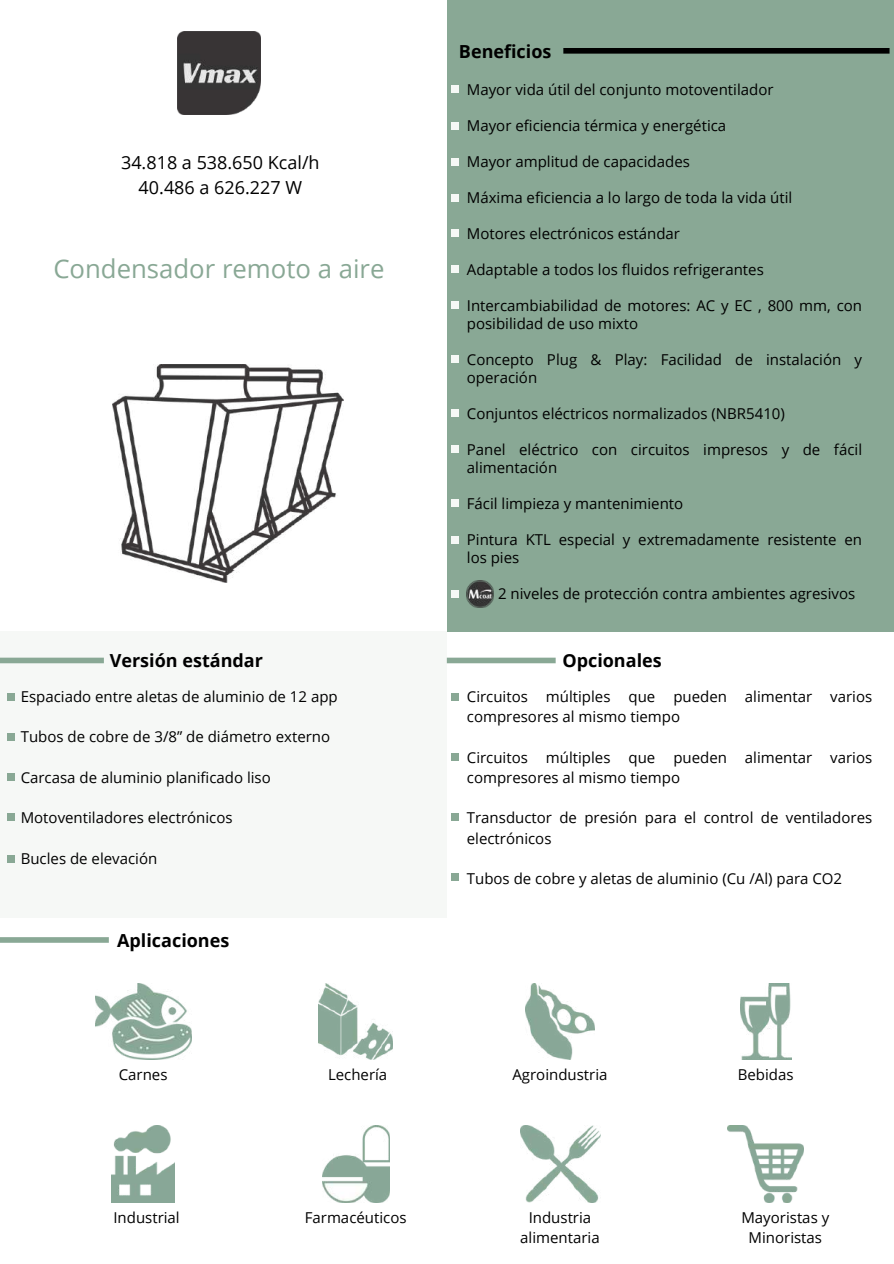
<style>
.page{position:relative;width:894px;height:1264px;background:#fff}
.page>*{position:absolute;margin:0;border:0;box-sizing:border-box;transform-origin:0 0}
.t1{font:25.8px "Open Sans";color:#89a895}
.t2{font:700 18px "Open Sans";color:#000}
.t3{font:18px/24.8px "Open Sans";color:#000;text-align:center}
.t4{font:15px/20.2px "Open Sans";color:#000}
</style>
<div class="page">
<div style="left:446px;top:0;width:447px;height:631px;background:#89a895"></div>
<div style="left:563px;top:48px;width:326px;height:6px;background:#000"></div>
<img style="left:177px;top:31px;width:83px;height:83px">
<div style="left:451px;top:85px;width:8px;height:8px;background:#f6f8f6"></div>
<div style="left:451px;top:265px;width:8px;height:8px;background:#f6f8f6"></div>
<div style="left:451px;top:301px;width:8px;height:8px;background:#f6f8f6"></div>
<div style="left:451px;top:499px;width:8px;height:7px;background:#f6f8f6"></div>
<div style="left:0;top:631px;width:446px;height:286px;background:#f6f8f6"></div>
<div style="left:0;top:657px;width:104px;height:6px;background:#89a895"></div>
<div style="left:7px;top:693px;width:7px;height:7px;background:#89a895"></div>
<div style="left:7px;top:733px;width:7px;height:7px;background:#89a895"></div>
<div style="left:7px;top:773px;width:7px;height:8px;background:#89a895"></div>
<div style="left:7px;top:813px;width:7px;height:8px;background:#89a895"></div>
<div style="left:7px;top:855px;width:7px;height:8px;background:#89a895"></div>
<div style="left:446px;top:657px;width:109px;height:6px;background:#89a895"></div>
<div style="left:451px;top:536px;width:8px;height:7px;background:#f6f8f6"></div>
<div style="left:451px;top:589px;width:8px;height:8px;background:#f6f8f6"></div>
<div style="left:451px;top:229px;width:8px;height:8px;background:#f6f8f6"></div>
<div style="left:451px;top:194px;width:8px;height:7px;background:#f6f8f6"></div>
<div style="left:451px;top:158px;width:8px;height:8px;background:#f6f8f6"></div>
<div style="left:451px;top:122px;width:8px;height:8px;background:#f6f8f6"></div>
<div style="left:451px;top:693px;width:8px;height:7px;background:#89a895"></div>
<div style="left:451px;top:753px;width:8px;height:7px;background:#89a895"></div>
<div style="left:451px;top:812px;width:8px;height:8px;background:#89a895"></div>
<div style="left:451px;top:873px;width:8px;height:8px;background:#89a895"></div>
<img style="left:112px;top:365px;width:231px;height:217px">
<div style="left:451px;top:445px;width:8px;height:7px;background:#f6f8f6"></div>
<div style="left:451px;top:409px;width:8px;height:7px;background:#f6f8f6"></div>
<div style="left:451px;top:355px;width:8px;height:8px;background:#f6f8f6"></div>
<img style="left:95px;top:983px;width:96px;height:76px">
<img style="left:112px;top:1125px;width:63px;height:77px">
<img style="left:318px;top:983px;width:75px;height:76px">
<img style="left:322px;top:1125px;width:67px;height:77px">
<img style="left:525px;top:983px;width:69px;height:76px">
<img style="left:520px;top:1125px;width:80px;height:77px">
<img style="left:740px;top:983px;width:51px;height:76px">
<img style="left:727px;top:1125px;width:76px;height:77px">
<div style="left:0;top:937px;width:109px;height:5px;background:#89a895"></div>
<img style="left:466px;top:580px;width:27px;height:27px">
<p class="t3" style="left:121px;top:150px;width:200px">34.818 a 538.650 Kcal/h<br>40.486 a 626.227 W</p>
<h1 class="t1" style="left:53px;top:250px;width:332px">Condensador remoto a aire</h1>
<p class="t2" style="left:110px;top:648px;width:155px">Versión estándar</p>
<p class="t4" style="left:21px;top:685px;width:318px">Espaciado entre aletas de aluminio de 12 app</p>
<p class="t4" style="left:21px;top:726px;width:311px">Tubos de cobre de 3/8” de diámetro externo</p>
<p class="t4" style="left:21px;top:766px;width:251px">Carcasa de aluminio planificado liso</p>
<p class="t4" style="left:21px;top:807px;width:213px">Motoventiladores electrónicos</p>
<p class="t4" style="left:21px;top:847px;width:138px">Bucles de elevación</p>
<p class="t2" style="left:117px;top:927px;width:114px">Aplicaciones</p>
<p class="t4" style="left:119px;top:1064px;width:50px">Carnes</p>
<p class="t4" style="left:113px;top:1207px;width:68px">Industrial</p>
<p class="t4" style="left:328px;top:1064px;width:61px">Lechería</p>
<p class="t4" style="left:305px;top:1207px;width:103px">Farmacéuticos</p>
<p class="t2" style="left:459px;top:38px;width:94px">Beneficios</p>
<p class="t4" style="left:466px;top:79px;width:308px">Mayor vida útil del conjunto motoventilador</p>
<p class="t4" style="left:466px;top:115px;width:261px">Mayor eficiencia térmica y energética</p>
<p class="t4" style="left:466px;top:151px;width:224px">Mayor amplitud de capacidades</p>
<p class="t4" style="left:466px;top:187px;width:327px">Máxima eficiencia a lo largo de toda la vida útil</p>
<p class="t4" style="left:466px;top:223px;width:215px">Motores electrónicos estándar</p>
<p class="t4" style="left:466px;top:259px;width:298px">Adaptable a todos los fluidos refrigerantes</p>
<p class="t4" style="left:466px;top:296px;width:396px;line-height:18px">Intercambiabilidad de motores: AC y EC , 800 mm, con posibilidad de uso mixto</p>
<p class="t4" style="left:466px;top:350px;width:396px;line-height:18px">Concepto Plug &amp; Play: Facilidad de instalación y operación</p>
<p class="t4" style="left:466px;top:403px;width:319px">Conjuntos eléctricos normalizados (NBR5410)</p>
<p class="t4" style="left:466px;top:440px;width:396px;line-height:18px">Panel eléctrico con circuitos impresos y de fácil alimentación</p>
<p class="t4" style="left:466px;top:493px;width:218px">Fácil limpieza y mantenimiento</p>
<p class="t4" style="left:466px;top:530px;width:396px;line-height:18px">Pintura KTL especial y extremadamente resistente en los pies</p>
<p class="t4" style="left:498px;top:583px;width:358px">2 niveles de protección contra ambientes agresivos</p>
<p class="t2" style="left:562px;top:648px;width:101px">Opcionales</p>
<p class="t4" style="left:466px;top:685px;width:407px">Circuitos múltiples que pueden alimentar varios compresores al mismo tiempo</p>
<p class="t4" style="left:466px;top:746px;width:407px">Circuitos múltiples que pueden alimentar varios compresores al mismo tiempo</p>
<p class="t4" style="left:466px;top:807px;width:407px">Transductor de presión para el control de ventiladores electrónicos</p>
<p class="t4" style="left:466px;top:868px;width:376px">Tubos de cobre y aletas de aluminio (Cu /Al) para CO2</p>
<p class="t4" style="left:512px;top:1064px;width:96px">Agroindustria</p>
<p class="t4" style="left:737px;top:1064px;width:57px">Bebidas</p>
<p class="t4" style="left:520px;top:1207px;width:81px;text-align:center">Industria alimentaria</p>
<p class="t4" style="left:741px;top:1207px;width:89px;text-align:center">Mayoristas y<br>Minoristas</p>
</div>
